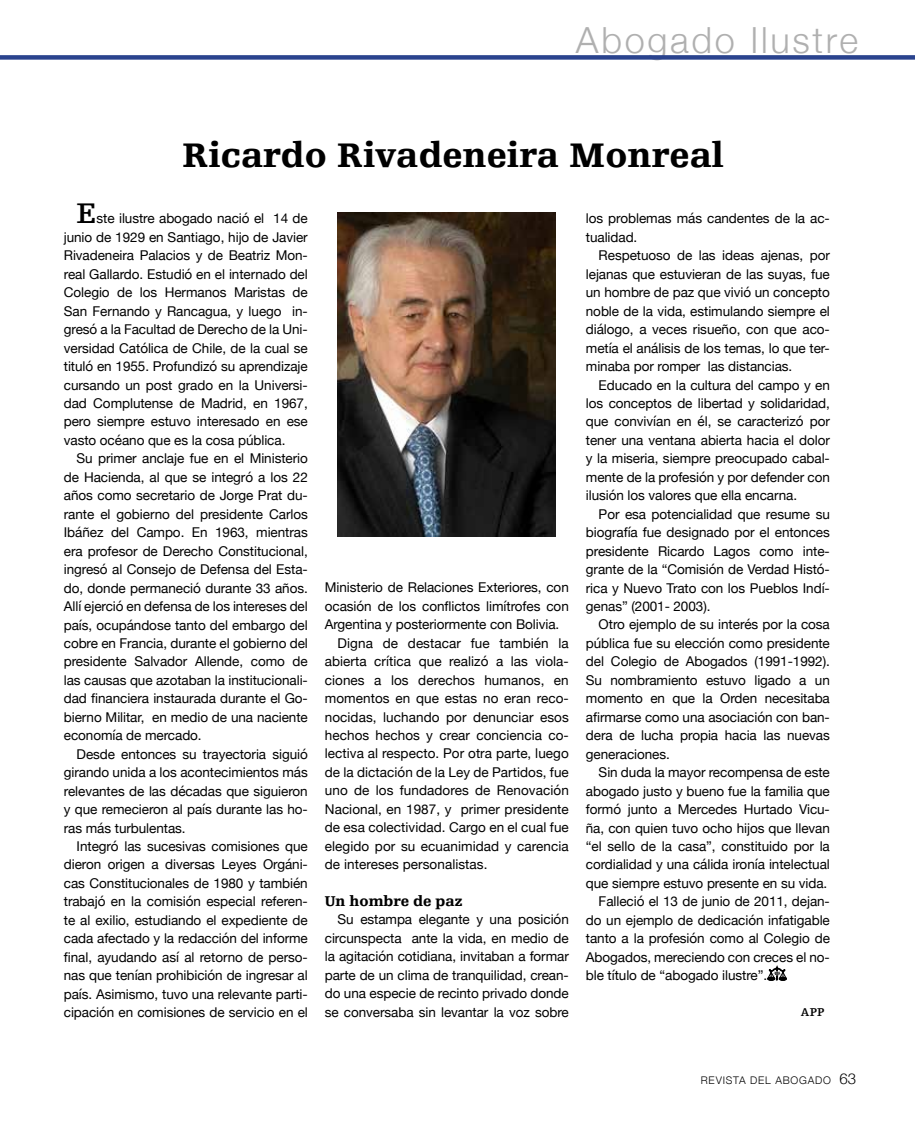
<style>
.page{position:relative;width:915px;height:1127px;background:#fff}
.page>*{position:absolute;margin:0;border:0;box-sizing:border-box;transform-origin:0 0}
.t1{font:900 36px "Egyptienne F";letter-spacing:.005em;color:#000}
.t2{font:300 36px "Helvetica Neue";letter-spacing:.075em;color:#b0b0b0}
.t3{font:700 30px "Egyptienne F";color:#000}
.t4{font:900 15px "Egyptienne F";letter-spacing:-.005em;color:#000}
.t5{font:13.5px/18.5px "Helvetica Neue";letter-spacing:-.005em;color:#000;text-align:justify}
.t6{font:700 12px "Egyptienne F";color:#000}
.t7{font:300 10.5px "Helvetica Neue";letter-spacing:.075em;color:#000}
.s1{font-size:15px}
</style>
<div class="page">
<div style="left:0;top:55px;width:914px;height:5px;background:#2a438e"></div>
<img style="left:337px;top:213px;width:218px;height:323px">
<svg style="left:767px;top:966px;width:19px;height:15px"></svg>
<h1 class="t2" style="left:575px;top:11px;width:283px">Abogado Ilustre</h1>
<h1 class="t1" style="left:182px;top:135px;width:542px">Ricardo Rivadeneira Monreal</h1>
<h2 class="t3" style="left:77px;top:197px;width:22px">E</h2>
<p class="t5" style="left:64px;top:210px;width:245px;text-indent:33px">ste ilustre abogado nació el 14 de junio de 1929 en Santiago, hijo de Javier Rivadeneira Palacios y de Beatriz Mon&shy;real Gallardo. Estudió en el internado del Colegio de los Hermanos Maristas de San Fernando y Rancagua, y luego in&shy;gresó a la Facultad de Derecho de la Uni&shy;versidad Católica de Chile, de la cual se tituló en 1955. Profundizó su aprendizaje cursando un post grado en la Universi&shy;dad Complutense de Madrid, en 1967, pero siempre estuvo interesado en ese vasto océano que es la cosa pública.</p>
<p class="t5" style="left:64px;top:450px;width:245px;text-indent:13px">Su primer anclaje fue en el Ministerio de Hacienda, al que se integró a los 22 años como secretario de Jorge Prat du&shy;rante el gobierno del presidente Carlos Ibáñez del Campo. En 1963, mientras era profesor de Derecho Constitucional, ingresó al Consejo de Defensa del Esta&shy;do, donde permaneció durante 33 años.<br>Allí ejerció en defensa de los intereses del país, ocupándose tanto del embargo del cobre en Francia, durante el gobierno del presidente Salvador Allende, como de las causas que azotaban la institucionali&shy;dad financiera instaurada durante el Go&shy;bierno Militar, en medio de una naciente economía de mercado.</p>
<p class="t5" style="left:64px;top:745px;width:245px;text-indent:13px">Desde entonces su trayectoria siguió girando unida a los acontecimientos más relevantes de las décadas que siguieron y que remecieron al país durante las ho&shy;ras más turbulentas.</p>
<p class="t5" style="left:64px;top:838px;width:245px;text-indent:13px">Integró las sucesivas comisiones que dieron origen a diversas Leyes Orgáni&shy;cas Constitucionales de 1980 y también trabajó en la comisión especial referen&shy;te al exilio, estudiando el expediente de cada afectado y la redacción del informe final, ayudando así al retorno de perso&shy;nas que tenían prohibición de ingresar al país. Asimismo, tuvo una relevante parti&shy;cipación en comisiones de servicio en el</p>
<p class="t5" style="left:325px;top:579px;width:245px">Ministerio de Relaciones Exteriores, con</p>
<p class="t5" style="left:325px;top:597px;width:245px">ocasión de los conflictos limítrofes con</p>
<p class="t5" style="left:325px;top:616px;width:236px">Argentina y posteriormente con Bolivia.</p>
<p class="t5" style="left:337px;top:634px;width:233px">Digna de destacar fue también la</p>
<p class="t5" style="left:325px;top:653px;width:245px">abierta crítica que realizó a las viola-</p>
<p class="t5" style="left:325px;top:671px;width:245px">ciones a los derechos humanos, en</p>
<p class="t5" style="left:325px;top:690px;width:245px">momentos en que estas no eran reco-</p>
<p class="t5" style="left:325px;top:708px;width:245px">nocidas, luchando por denunciar esos</p>
<p class="t5" style="left:325px;top:727px;width:245px">hechos hechos y crear conciencia co-</p>
<p class="t5" style="left:325px;top:745px;width:245px">lectiva al respecto. Por otra parte, luego</p>
<p class="t5" style="left:325px;top:763px;width:245px">de la dictación de la Ley de Partidos, fue</p>
<p class="t5" style="left:325px;top:782px;width:245px">uno de los fundadores de Renovación</p>
<p class="t5" style="left:325px;top:800px;width:245px">Nacional, en 1987, y primer presidente</p>
<p class="t5" style="left:325px;top:819px;width:245px">de esa colectividad. Cargo en el cual fue</p>
<p class="t5" style="left:325px;top:837px;width:245px">elegido por su ecuanimidad y carencia</p>
<p class="t5" style="left:325px;top:856px;width:164px">de intereses personalistas.</p>
<p class="t4" style="left:325px;top:893px;width:139px">Un hombre de paz</p>
<p class="t5" style="left:325px;top:911px;width:245px;text-indent:13px">Su estampa elegante y una posición circunspecta ante la vida, en medio de la agitación cotidiana, invitaban a formar parte de un clima de tranquilidad, crean&shy;do una especie de recinto privado donde se conversaba sin levantar la voz sobre</p>
<p class="t5" style="left:585px;top:210px;width:245px">los problemas más candentes de la ac&shy;tualidad.</p>
<p class="t5" style="left:585px;top:247px;width:245px;text-indent:13px">Respetuoso de las ideas ajenas, por lejanas que estuvieran de las suyas, fue un hombre de paz que vivió un concepto noble de la vida, estimulando siempre el diálogo, a veces risueño, con que aco&shy;metía el análisis de los temas, lo que ter&shy;minaba por romper las distancias.</p>
<p class="t5" style="left:585px;top:376px;width:245px;text-indent:13px">Educado en la cultura del campo y en los conceptos de libertad y solidaridad, que convivían en él, se caracterizó por tener una ventana abierta hacia el dolor y la miseria, siempre preocupado cabal&shy;mente de la profesión y por defender con ilusión los valores que ella encarna.</p>
<p class="t5" style="left:585px;top:505px;width:245px;text-indent:13px">Por esa potencialidad que resume su biografía fue designado por el entonces presidente Ricardo Lagos como inte&shy;grante de la “Comisión de Verdad Histó&shy;rica y Nuevo Trato con los Pueblos Indí&shy;genas” (2001- 2003).</p>
<p class="t5" style="left:585px;top:616px;width:245px;text-indent:13px">Otro ejemplo de su interés por la cosa pública fue su elección como presidente del Colegio de Abogados (1991-1992).<br>Su nombramiento estuvo ligado a un momento en que la Orden necesitaba afirmarse como una asociación con ban&shy;dera de lucha propia hacia las nuevas generaciones.</p>
<p class="t5" style="left:598px;top:764px;width:233px">Sin duda la mayor recompensa de este</p>
<p class="t5" style="left:585px;top:782px;width:245px">abogado justo y bueno fue la familia que</p>
<p class="t5" style="left:585px;top:801px;width:245px">formó junto a Mercedes Hurtado Vicu-</p>
<p class="t5" style="left:585px;top:819px;width:245px">ña, con quien tuvo ocho hijos que llevan</p>
<p class="t5" style="left:585px;top:838px;width:245px">“el sello de la casa”, constituido por la</p>
<p class="t5" style="left:585px;top:856px;width:245px">cordialidad y una cálida ironía intelectual</p>
<p class="t5" style="left:585px;top:874px;width:243px">que siempre estuvo presente en su vida.</p>
<p class="t5" style="left:598px;top:893px;width:233px">Falleció el 13 de junio de 2011, dejan-</p>
<p class="t5" style="left:585px;top:911px;width:245px">do un ejemplo de dedicación infatigable</p>
<p class="t5" style="left:585px;top:930px;width:245px">tanto a la profesión como al Colegio de</p>
<p class="t5" style="left:585px;top:948px;width:245px">Abogados, mereciendo con creces el no-</p>
<p class="t5" style="left:585px;top:967px;width:183px">ble título de “abogado ilustre”.</p>
<p class="t6" style="left:800px;top:1005px;width:25px">APP</p>
<p class="t7" style="left:700px;top:1072px;width:157px">REVISTA DEL ABOGADO <span class="s1">63</span></p>
</div>
